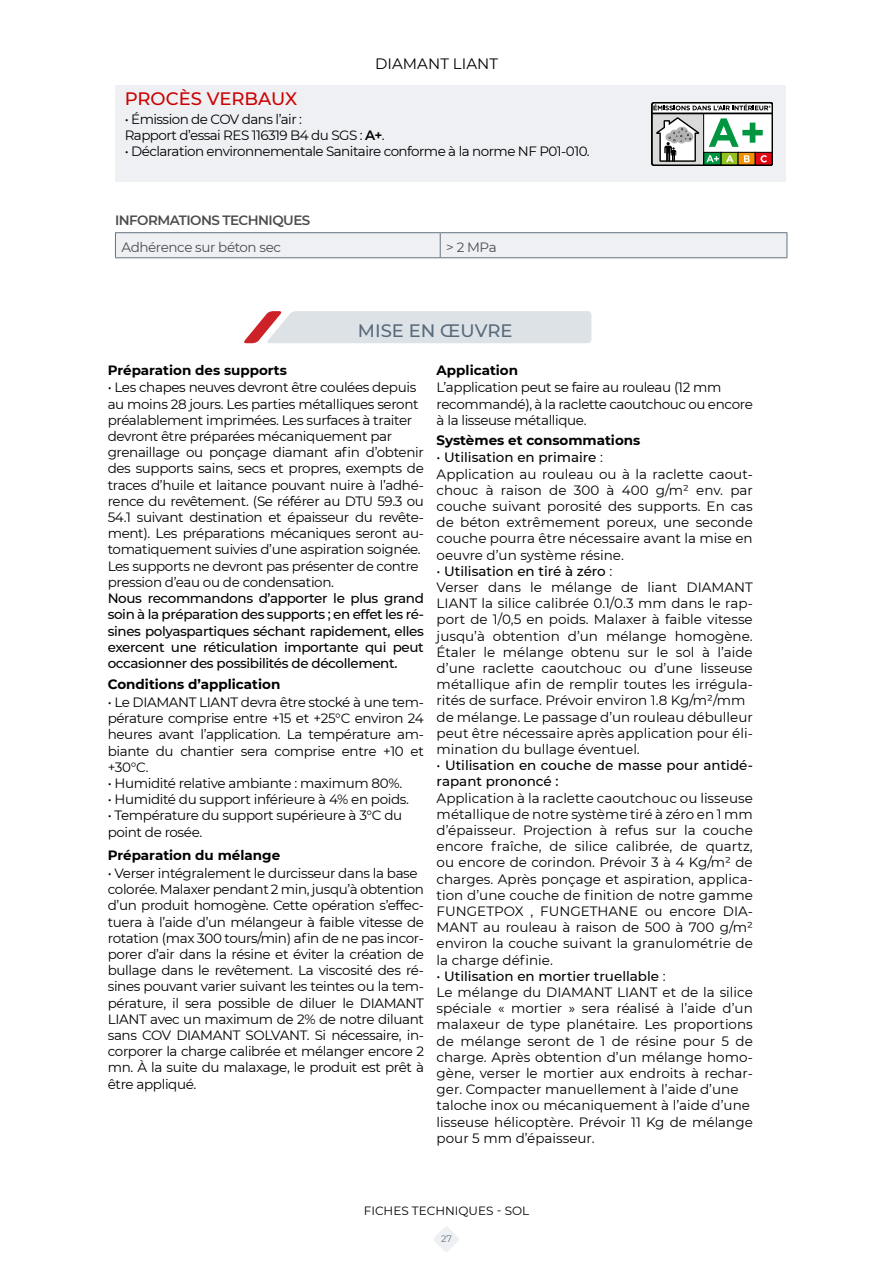
<style>
.page{position:relative;width:893px;height:1263px;background:#fff}
.page>*{position:absolute;margin:0;border:0;box-sizing:border-box;transform-origin:0 0}
.t1{font:500 18px "Montserrat";color:#c00}
.t2{font:500 18px "Montserrat";color:#586a7c}
.t3{font:15px "Montserrat";letter-spacing:.005em;color:#000}
.t4{font:13.5px/16.2px "Montserrat";letter-spacing:-.025em;color:#000}
.t5{font:13.5px/16.2px "Montserrat";color:#000}
.t6{font:500 13.5px/16.2px "Montserrat";letter-spacing:-.01em;color:#000;text-align:justify}
.t7{font:700 13.5px "Montserrat";color:#000}
.t8{font:13.5px "Montserrat";letter-spacing:-.03em;color:#4d4d4f}
.t9{font:600 13.5px "Montserrat";letter-spacing:-.04em;color:#4d4d4f}
.t10{font:12px "Montserrat";color:#000}
.t11{font:9.3px "Montserrat";color:#657180}
.s1{font-weight:600}
.s2{font-weight:500}
.s3{font-weight:400}
</style>
<div class="page">
<svg style="left:434px;top:1227px;width:25px;height:25px"></svg>
<svg style="left:244px;top:311px;width:347px;height:32px;background:#dedce1"></svg>
<div style="left:115px;top:85px;width:670px;height:96px;background:#eef0f3"></div>
<svg style="left:651px;top:102px;width:122px;height:64px;background:#a7afa2"></svg>
<hr style="left:115px;top:232px;width:325px;height:1px;background:#647280">
<hr style="left:440px;top:232px;width:347px;height:1px;background:#647280">
<div style="left:115px;top:233px;width:673px;height:25px;background:#eef0f3"></div>
<hr style="left:115px;top:257px;width:325px;height:1px;background:#647280">
<hr style="left:440px;top:257px;width:347px;height:1px;background:#647280">
<p class="t3" style="left:375px;top:53px;width:125px">DIAMANT LIANT</p>
<h1 class="t1" style="left:125px;top:86px;width:174px">PROCÈS VERBAUX</h1>
<p class="t4" style="left:125px;top:111px;width:261px">• Émission de COV dans l’air :<br>Rapport d’essai RES 116319 B4 du SGS : <span class="s1">A+</span>.</p>
<p class="t4" style="left:125px;top:143px;width:467px">• Déclaration environnementale Sanitaire conforme à la norme NF P01-010.</p>
<p class="t9" style="left:115px;top:211px;width:197px">INFORMATIONS TECHNIQUES</p>
<p class="t8" style="left:121px;top:238px;width:161px">Adhérence sur béton sec</p>
<p class="t8" style="left:446px;top:238px;width:52px">&gt; 2 MPa</p>
<p class="t7" style="left:108px;top:360px;width:181px">Préparation des supports</p>
<h1 class="t2" style="left:358px;top:318px;width:156px">MISE EN ŒUVRE</h1>
<p class="t7" style="left:437px;top:360px;width:83px">Application</p>
<p class="t4" style="left:108px;top:379px;width:318px">• Les chapes neuves devront être coulées depuis au moins 28 jours. Les parties métalliques seront préalablement imprimées. Les surfaces à traiter devront être préparées mécaniquement par grenaillage ou ponçage diamant afin d’obtenir des supports sains, secs et propres, exempts de traces d’huile et laitance pouvant nuire à l’adhé&shy;rence du revêtement. (Se référer au DTU 59.3 ou 54.1 suivant destination et épaisseur du revête&shy;ment). Les préparations mécaniques seront au&shy;tomatiquement suivies d’une aspiration soignée.<br>Les supports ne devront pas présenter de contre pression d’eau ou de condensation.</p>
<p class="t6" style="left:108px;top:590px;width:318px">Nous recommandons d’apporter le plus grand soin à la préparation des supports ; en effet les ré&shy;sines polyaspartiques séchant rapidement, elles exercent une réticulation importante qui peut occasionner des possibilités de décollement.</p>
<p class="t4" style="left:108px;top:694px;width:318px;text-align:justify">• Le DIAMANT LIANT devra être stocké à une tem&shy;pérature comprise entre +15 et +25°C environ 24 heures avant l’application. La température am&shy;biante du chantier sera comprise entre +10 et +30°C.</p>
<p class="t4" style="left:108px;top:775px;width:296px">• Humidité relative ambiante : maximum 80%.</p>
<p class="t4" style="left:108px;top:791px;width:303px">• Humidité du support inférieure à 4% en poids.</p>
<p class="t4" style="left:108px;top:807px;width:296px">• Température du support supérieure à 3°C du point de rosée.</p>
<p class="t7" style="left:108px;top:675px;width:174px">Conditions d’application</p>
<p class="t7" style="left:108px;top:845px;width:174px">Préparation du mélange</p>
<p class="t4" style="left:108px;top:864px;width:318px">• Verser intégralement le durcisseur dans la base colorée. Malaxer pendant 2 min, jusqu’à obtention d’un produit homogène. Cette opération s’effec&shy;tuera à l’aide d’un mélangeur à faible vitesse de rotation (max 300 tours/min) afin de ne pas incor&shy;porer d’air dans la résine et éviter la création de bullage dans le revêtement. La viscosité des ré&shy;sines pouvant varier suivant les teintes ou la tem&shy;pérature, il sera possible de diluer le DIAMANT LIANT avec un maximum de 2% de notre diluant sans COV DIAMANT SOLVANT. Si nécessaire, in&shy;corporer la charge calibrée et mélanger encore 2 mn. À la suite du malaxage, le produit est prêt à être appliqué.</p>
<p class="t4" style="left:437px;top:379px;width:318px">L’application peut se faire au rouleau (12 mm recommandé), à la raclette caoutchouc ou encore à la lisseuse métallique.</p>
<p class="t7" style="left:437px;top:430px;width:205px">Systèmes et consommations</p>
<p class="t5" style="left:437px;top:449px;width:318px">• <span class="s2">Utilisation en primaire</span> :<br>Application au rouleau ou à la raclette caout&shy;chouc à raison de 300 à 400 g/m² env. par couche suivant porosité des supports. En cas de béton extrêmement poreux, une seconde couche pourra être nécessaire avant la mise en oeuvre d’un système résine.</p>
<p class="t5" style="left:437px;top:562px;width:318px">• <span class="s2">Utilisation en tiré à zéro</span> :<br>Verser dans le mélange de liant DIAMANT LIANT la silice calibrée 0.1/0.3 mm dans le rap&shy;port de 1/0,5 en poids. Malaxer à faible vitesse jusqu’à obtention d’un mélange homogène.<br>Étaler le mélange obtenu sur le sol à l’aide d’une raclette caoutchouc ou d’une lisseuse métallique afin de remplir toutes les irrégula&shy;rités de surface. Prévoir environ 1.8 Kg/m²/mm de mélange. Le passage d’un rouleau débulleur peut être nécessaire après application pour éli&shy;mination du bullage éventuel.</p>
<p class="t6" style="left:437px;top:757px;width:318px"><span class="s3">•</span> Utilisation en couche de masse pour antidé&shy;rapant prononcé :</p>
<p class="t4" style="left:437px;top:789px;width:318px;text-align:justify">Application à la raclette caoutchouc ou lisseuse métallique de notre système tiré à zéro en 1 mm d’épaisseur. Projection à refus sur la couche encore fraîche, de silice calibrée, de quartz, ou encore de corindon. Prévoir 3 à 4 Kg/m² de charges. Après ponçage et aspiration, applica&shy;tion d’une couche de finition de notre gamme FUNGETPOX , FUNGETHANE ou encore DIA-MANT au rouleau à raison de 500 à 700 g/m² environ la couche suivant la granulométrie de la charge définie.</p>
<p class="t5" style="left:437px;top:967px;width:318px">• <span class="s2">Utilisation en mortier truellable</span> :<br>Le mélange du DIAMANT LIANT et de la silice spéciale « mortier » sera réalisé à l’aide d’un malaxeur de type planétaire. Les proportions de mélange seront de 1 de résine pour 5 de charge. Après obtention d’un mélange homo&shy;gène, verser le mortier aux endroits à rechar&shy;ger. Compacter manuellement à l’aide d’une taloche inox ou mécaniquement à l’aide d’une lisseuse hélicoptère. Prévoir 11 Kg de mélange pour 5 mm d’épaisseur.</p>
<p class="t10" style="left:364px;top:1202px;width:167px">FICHES TECHNIQUES - SOL</p>
<p class="t11" style="left:441px;top:1232px;width:12px">27</p>
</div>
